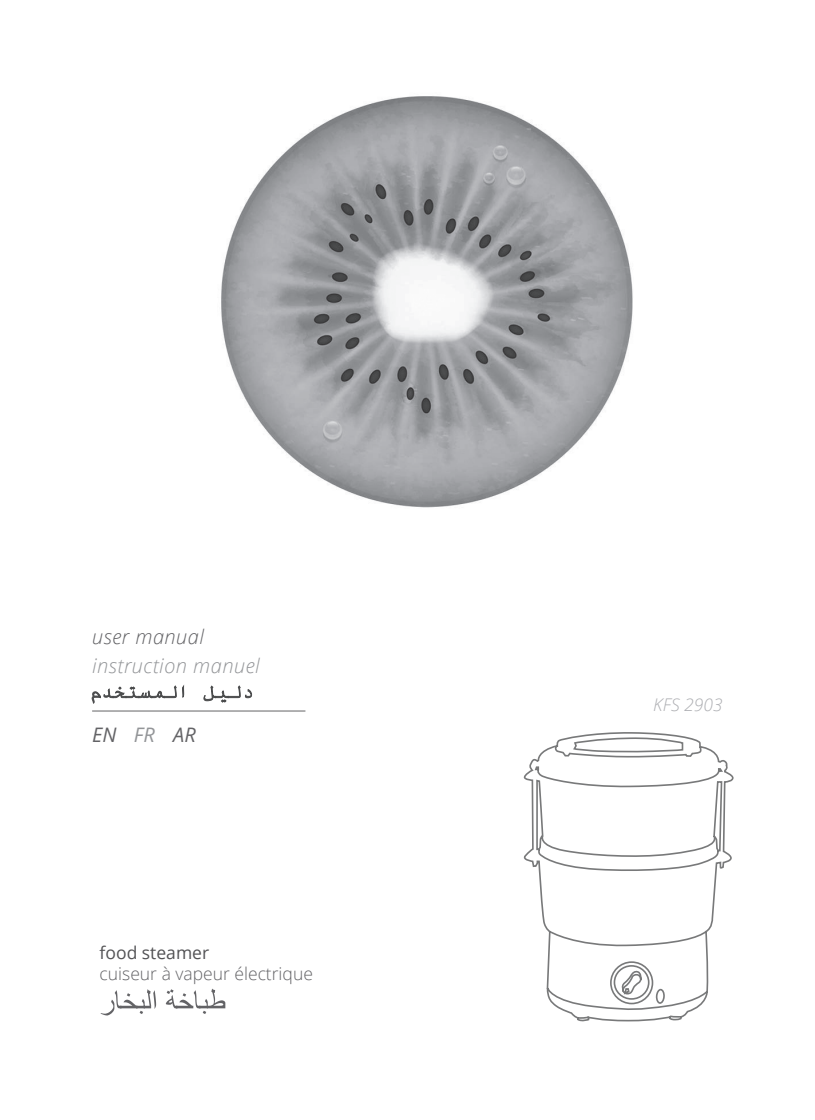
<style>
.page{position:relative;width:815px;height:1120px;background:#fff}
.page>*{position:absolute;margin:0;border:0;box-sizing:border-box;transform-origin:0 0}
.t1{font:italic 300 20px "Open Sans";letter-spacing:.025em;color:#939598}
.t2{font:italic 300 20px "Open Sans";letter-spacing:.025em;color:#636366}
.t3{font:italic 20px "Open Sans";color:#636366}
.t4{font:300 17.5px "Open Sans";color:#636366}
.t5{font:17.5px "Open Sans";color:#535355}
.t6{font:italic 300 17.5px "Open Sans";color:#adaeb2}
.s1{color:#939598}
</style>
<div class="page">
<img style="left:221px;top:96px;width:412px;height:412px">
<hr style="left:92px;top:710px;width:213px;height:1px;background:#636366">
<svg style="left:203px;top:685px;width:49px;height:18px"></svg>
<svg style="left:92px;top:685px;width:92px;height:19px"></svg>
<svg style="left:522px;top:339px;width:212px;height:683px"></svg>
<svg style="left:101px;top:989px;width:55px;height:26px"></svg>
<svg style="left:166px;top:988px;width:59px;height:26px"></svg>
<p class="t2" style="left:92px;top:622px;width:114px">user manual</p>
<p class="t1" style="left:92px;top:651px;width:169px">instruction manuel</p>
<p class="t3" style="left:92px;top:721px;width:105px">EN <span class="s1">FR</span> AR</p>
<p class="t5" style="left:100px;top:940px;width:111px">food steamer</p>
<p class="t4" style="left:100px;top:961px;width:215px">cuiseur à vapeur électrique</p>
<p class="t6" style="left:653px;top:693px;width:71px">KFS 2903</p>
</div>
